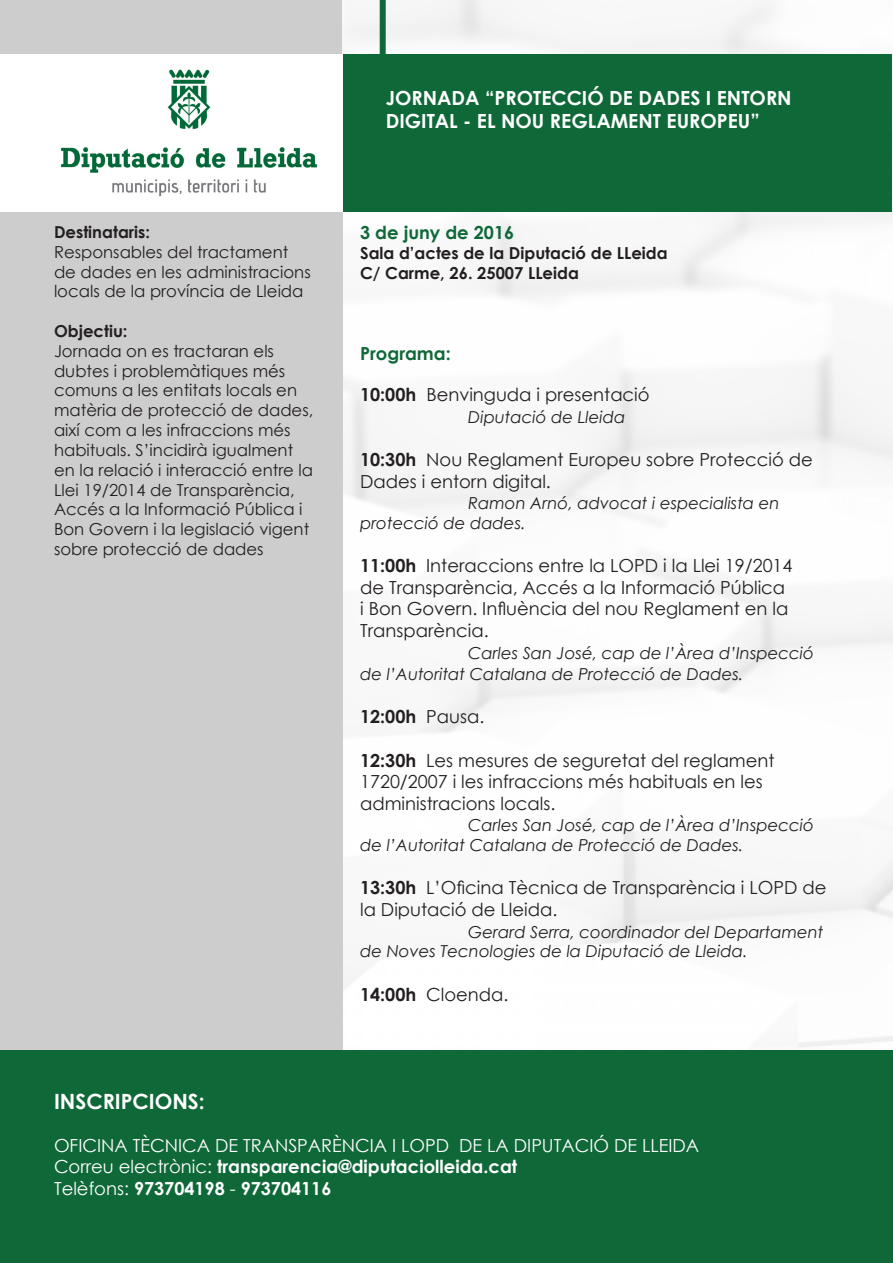
<style>
.page{position:relative;width:893px;height:1263px;background:#fff}
.page>*{position:absolute;margin:0;border:0;box-sizing:border-box;transform-origin:0 0}
.t1{font:700 21px "Century Gothic";color:#fff}
.t2{font:700 19.5px/23.4px "Century Gothic";color:#fff}
.t3{font:18px/21.6px "Century Gothic";color:#231f20}
.t4{font:700 18px "Century Gothic";color:#fff}
.t5{font:18px "Century Gothic";color:#fff}
.t6{font:700 18px "Century Gothic";color:#0f6838}
.t7{font:700 18px "Century Gothic";color:#231f20}
.t8{font:16.5px/19.8px "Century Gothic";color:#231f20}
.t9{font:italic 16.5px/19.8px "Century Gothic";color:#231f20}
.t10{font:700 16.5px "Century Gothic";color:#231f20}
.s1{font-weight:700}
.s2{font-weight:400}
</style>
<div class="page">
<img style="left:0;top:0;width:892px;height:1050px">
<div style="left:1px;top:1px;width:341px;height:53px;background:#cdcdcd"></div>
<div style="left:0;top:211px;width:342px;height:839px;background:#cdcdcd"></div>
<div style="left:344px;top:55px;width:548px;height:157px;background:#0f6838"></div>
<div style="left:380px;top:0;width:6px;height:54px;background:#0f6838"></div>
<div style="left:0;top:54px;width:342px;height:157px;background:#fff"></div>
<img style="left:60px;top:69px;width:258px;height:128px">
<div style="left:0;top:1050px;width:893px;height:213px;background:#0f6838"></div>
<p class="t10" style="left:54px;top:220px;width:98px">Destinataris:</p>
<p class="t8" style="left:54px;top:242px;width:258px">Responsables del tractament de dades en les administracions locals de la província de Lleida</p>
<p class="t10" style="left:54px;top:319px;width:75px">Objectiu:</p>
<p class="t8" style="left:54px;top:341px;width:261px">Jornada on es tractaran els dubtes i problemàtiques més comuns a les entitats locals en matèria de protecció de dades, així com a les infraccions més habituals. S’incidirà igualment en la relació i interacció entre la<br>Llei 19/2014 de Transparència,<br>Accés a la Informació Pública i<br>Bon Govern i la legislació vigent sobre protecció de dades</p>
<p class="t2" style="left:386px;top:85px;width:407px">JORNADA “PROTECCIÓ DE DADES I ENTORN<br>DIGITAL - EL NOU REGLAMENT EUROPEU”</p>
<p class="t6" style="left:360px;top:219px;width:156px">3 de juny de 2016</p>
<p class="t10" style="left:360px;top:240px;width:309px">Sala d’actes de la Diputació de LLeida</p>
<p class="t10" style="left:360px;top:260px;width:220px">C/ Carme, 26. 25007 LLeida</p>
<p class="t6" style="left:360px;top:340px;width:92px">Programa:</p>
<p class="t3" style="left:360px;top:384px;width:291px"><span class="s1">10:00h</span> Benvinguda i presentació</p>
<p class="t9" style="left:468px;top:407px;width:159px">Diputació de Lleida</p>
<p class="t3" style="left:360px;top:448px;width:454px"><span class="s1">10:30h</span> Nou Reglament Europeu sobre Protecció de<br>Dades i entorn digital.</p>
<p class="t9" style="left:360px;top:493px;width:421px;text-indent:108px">Ramon Arnó, advocat i especialista en protecció de dades.</p>
<p class="t3" style="left:360px;top:555px;width:434px"><span class="s1">11:00h</span> Interaccions entre la LOPD i la Llei 19/2014 de Transparència, Accés a la Informació Pública i Bon Govern. Influència del nou Reglament en la Transparència.</p>
<p class="t9" style="left:360px;top:642px;width:455px;line-height:21.6px;text-indent:108px">Carles San José, cap de l’Àrea d’Inspecció de l’Autoritat Catalana de Protecció de Dades.</p>
<p class="t7" style="left:360px;top:703px;width:126px">12:00h <span class="s2">Pausa.</span></p>
<p class="t3" style="left:360px;top:749px;width:416px"><span class="s1">12:30h</span> Les mesures de seguretat del reglament<br>1720/2007 i les infraccions més habituals en les administracions locals.</p>
<p class="t9" style="left:360px;top:815px;width:455px;text-indent:108px">Carles San José, cap de l’Àrea d’Inspecció de l’Autoritat Catalana de Protecció de Dades.</p>
<p class="t3" style="left:360px;top:877px;width:468px"><span class="s1">13:30h</span> L’Oficina Tècnica de Transparència i LOPD de la Diputació de Lleida.</p>
<p class="t9" style="left:360px;top:921px;width:465px;text-indent:108px">Gerard Serra, coordinador del Departament de Noves Tecnologies de la Diputació de Lleida.</p>
<p class="t3" style="left:360px;top:983px;width:150px"><span class="s1">14:00h</span> Cloenda.</p>
<p class="t1" style="left:54px;top:1085px;width:152px">INSCRIPCIONS:</p>
<p class="t5" style="left:54px;top:1133px;width:647px">OFICINA TÈCNICA DE TRANSPARÈNCIA I LOPD DE LA DIPUTACIÓ DE LLEIDA</p>
<p class="t4" style="left:54px;top:1153px;width:465px"><span class="s2">Correu electrònic:</span> transparencia@diputaciolleida.cat</p>
<p class="t4" style="left:54px;top:1175px;width:279px"><span class="s2">Telèfons:</span> 973704198 <span class="s2">-</span> 973704116</p>
</div>
